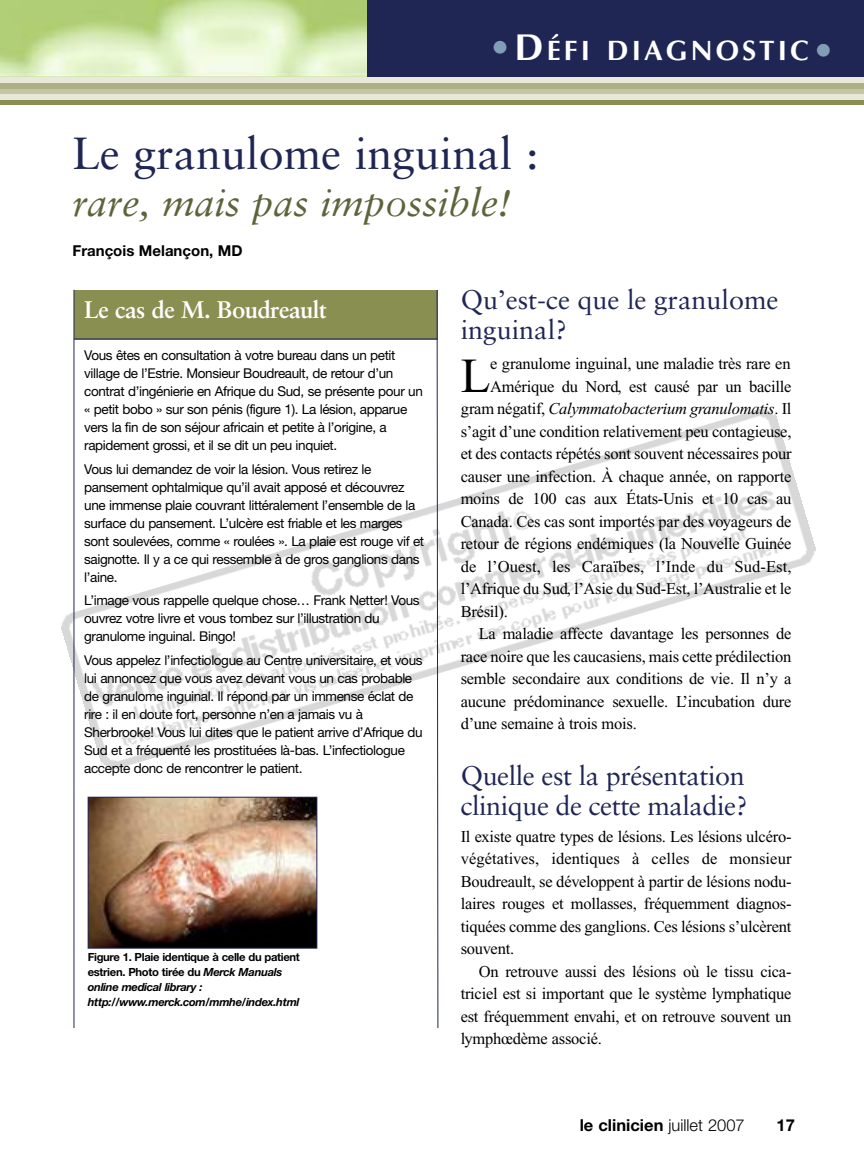
<style>
.page{position:relative;width:864px;height:1175px;background:#fff}
.page>*{position:absolute;margin:0;border:0;box-sizing:border-box;transform-origin:0 0}
.t1{font:48.9px "Times";color:#000}
.t2{font:45px "Sabon";color:#202654}
.t3{font:italic 39px "Sabon";color:#5e633b}
.t4{font:700 28.2px "Optima";letter-spacing:.11em;color:#fff}
.t5{font:27px/30px "Sabon";letter-spacing:-.015em;color:#202654}
.t6{font:700 24px "Sabon";letter-spacing:-.03em;color:#fff}
.t7{font:16.5px/22.5px "Times";letter-spacing:-.015em;color:#000;text-align:justify}
.t8{font:italic 16.5px "Times";letter-spacing:-.015em;color:#000}
.t9{font:16.5px "Times";letter-spacing:.005em;color:#000}
.t10{font:700 16.5px "Helvetica Neue";color:#000}
.t11{font:700 15px "Helvetica Neue";color:#000}
.t12{font:13.5px/18px "Helvetica Neue";letter-spacing:-.03em;color:#000}
.t13{font:italic 700 11.25px/15px "Helvetica Neue";letter-spacing:-.03em;color:#000}
.s1{font-size:37.5px;color:#809eb4}
.s2{font-size:37.5px}
.s3{font-style:normal}
.s4{font-weight:300}
</style>
<div class="page">
<img style="left:61px;top:405px;width:755px;height:368px">
<img style="left:0;top:0;width:367px;height:77px">
<div style="left:367px;top:0;width:497px;height:82px;background:#202654"></div>
<div style="left:0;top:100px;width:864px;height:5px;background:#898e51"></div>
<div style="left:0;top:94px;width:864px;height:6px;background:#e8e8dc"></div>
<div style="left:0;top:88px;width:864px;height:6px;background:#c4c6a8"></div>
<div style="left:0;top:83px;width:864px;height:5px;background:#adaf85"></div>
<div style="left:0;top:77px;width:864px;height:6px;background:#e8e8dc"></div>
<div style="left:74px;top:290px;width:364px;height:49px;background:#898e51"></div>
<hr style="left:74px;top:290px;width:1px;height:738px;background:#202654">
<hr style="left:74px;top:338px;width:364px;height:1px;background:#202654">
<img style="left:90px;top:798px;width:225px;height:148px">
<div style="left:88px;top:796px;width:229px;height:152px;border:1px solid #202654"></div>
<svg style="left:436px;top:290px;width:3px;height:738px"></svg>
<h3 class="t4" style="left:489px;top:33px;width:347px"><span class="s1">•</span><span class="s2">D</span>ÉFI DIAGNOSTIC<span class="s1">•</span></h3>
<h2 class="t2" style="left:72px;top:135px;width:468px">Le granulome inguinal :</h2>
<h3 class="t3" style="left:72px;top:186px;width:440px">rare, mais pas impossible!</h3>
<p class="t11" style="left:72px;top:245px;width:172px">François Melançon, MD</p>
<h3 class="t6" style="left:84px;top:300px;width:244px">Le cas de M. Boudreault</h3>
<p class="t12" style="left:84px;top:348px;width:340px">Vous êtes en consultation à votre bureau dans un petit village de l’Estrie. Monsieur Boudreault, de retour d’un contrat d’ingénierie en Afrique du Sud, se présente pour un « petit bobo » sur son pénis (figure 1). La lésion, apparue vers la fin de son séjour africain et petite à l’origine, a rapidement grossi, et il se dit un peu inquiet.</p>
<p class="t12" style="left:84px;top:461px;width:341px">Vous lui demandez de voir la lésion. Vous retirez le pansement ophtalmique qu’il avait apposé et découvrez une immense plaie couvrant littéralement l’ensemble de la surface du pansement. L’ulcère est friable et les marges sont soulevées, comme « roulées ». La plaie est rouge vif et saignotte. Il y a ce qui ressemble à de gros ganglions dans l’aine.</p>
<p class="t12" style="left:84px;top:592px;width:337px">L’image vous rappelle quelque chose… Frank Netter! Vous ouvrez votre livre et vous tombez sur l’illustration du granulome inguinal. Bingo!</p>
<p class="t12" style="left:84px;top:652px;width:340px">Vous appelez l’infectiologue au Centre universitaire, et vous lui annoncez que vous avez devant vous un cas probable de granulome inguinal. Il répond par un immense éclat de rire : il en doute fort, personne n’en a jamais vu à Sherbrooke! Vous lui dites que le patient arrive d’Afrique du Sud et a fréquenté les prostituées là-bas. L’infectiologue accepte donc de rencontrer le patient.</p>
<p class="t13" style="left:88px;top:950px;width:214px"><span class="s3">Figure 1. Plaie identique à celle du patient estrien. Photo tirée du</span> Merck Manuals online medical library : http://www.merck.com/mmhe/index.html</p>
<h3 class="t5" style="left:461px;top:287px;width:319px">Qu’est-ce que le granulome inguinal?</h3>
<h1 class="t1" style="left:461px;top:358px;width:31px">L</h1>
<p class="t7" style="left:490px;top:354px;width:302px">e granulome inguinal, une maladie très rare en</p>
<p class="t7" style="left:490px;top:376px;width:303px">Amérique du Nord, est causé par un bacille</p>
<p class="t8" style="left:461px;top:403px;width:332px"><span class="s3">gram négatif,</span> Calymmatobacterium granulomatis<span class="s3">. Il</span></p>
<p class="t7" style="left:461px;top:421px;width:332px">s’agit d’une condition relativement peu contagieuse,</p>
<p class="t7" style="left:461px;top:444px;width:332px">et des contacts répétés sont souvent nécessaires pour</p>
<p class="t7" style="left:461px;top:466px;width:332px">causer une infection. À chaque année, on rapporte</p>
<p class="t7" style="left:461px;top:489px;width:332px">moins de 100 cas aux États-Unis et 10 cas au</p>
<p class="t7" style="left:461px;top:511px;width:332px">Canada. Ces cas sont importés par des voyageurs de</p>
<p class="t7" style="left:461px;top:534px;width:332px">retour de régions endémiques (la Nouvelle Guinée</p>
<p class="t9" style="left:461px;top:560px;width:332px">de l’Ouest, les Caraïbes, l’Inde du Sud-Est,</p>
<p class="t7" style="left:461px;top:579px;width:332px">l’Afrique du Sud, l’Asie du Sud-Est, l’Australie et le</p>
<p class="t7" style="left:461px;top:601px;width:49px">Brésil).</p>
<p class="t7" style="left:479px;top:624px;width:314px">La maladie affecte davantage les personnes de</p>
<p class="t7" style="left:461px;top:646px;width:332px">race noire que les caucasiens, mais cette prédilection</p>
<p class="t7" style="left:461px;top:669px;width:332px">semble secondaire aux conditions de vie. Il n’y a</p>
<p class="t7" style="left:461px;top:691px;width:332px">aucune prédominance sexuelle. L’incubation dure</p>
<p class="t7" style="left:461px;top:714px;width:178px">d’une semaine à trois mois.</p>
<h3 class="t5" style="left:461px;top:762px;width:289px">Quelle est la présentation clinique de cette maladie?</h3>
<p class="t7" style="left:461px;top:826px;width:332px">Il existe quatre types de lésions. Les lésions ulcéro&shy;végétatives, identiques à celles de monsieur Boudreault, se développent à partir de lésions nodu&shy;laires rouges et mollasses, fréquemment diagnos&shy;tiquées comme des ganglions. Ces lésions s’ulcèrent souvent.</p>
<p class="t7" style="left:461px;top:961px;width:332px;text-indent:18px">On retrouve aussi des lésions où le tissu cica&shy;triciel est si important que le système lymphatique est fréquemment envahi, et on retrouve souvent un lymphœdème associé.</p>
<p class="t10" style="left:580px;top:1119px;width:167px">le clinicien <span class="s4">juillet 2007</span></p>
<p class="t10" style="left:777px;top:1119px;width:20px">17</p>
</div>
